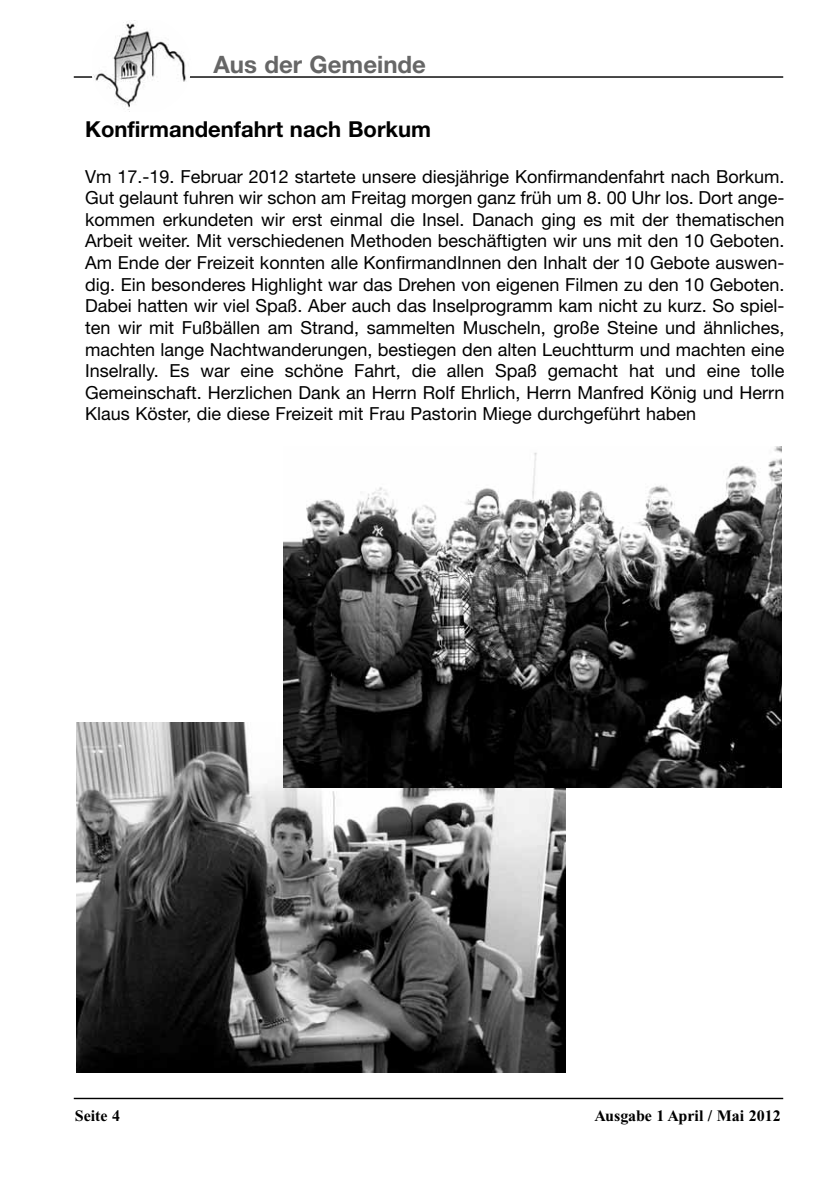
<style>
.page{position:relative;width:840px;height:1191px;background:#fff}
.page>*{position:absolute;margin:0;border:0;box-sizing:border-box;transform-origin:0 0}
.t1{font:700 24px "Helvetica Neue";color:#666}
.t2{font:700 22px "Helvetica Neue";color:#000}
.t3{font:18px/21.6px "Helvetica Neue";color:#000;text-align:justify}
.t4{font:700 16px "Times New Roman";color:#000}
</style>
<div class="page">
<hr style="left:74px;top:1097px;width:708px;height:2px;background:#000">
<hr style="left:74px;top:76px;width:708px;height:2px;background:#000">
<img style="left:92px;top:22px;width:99px;height:90px">
<img style="left:76px;top:723px;width:489px;height:349px">
<img style="left:283px;top:446px;width:498px;height:341px">
<h1 class="t1" style="left:213px;top:56px;width:214px">Aus der Gemeinde</h1>
<p class="t2" style="left:85px;top:122px;width:347px">Konfirmandenfahrt nach Borkum</p>
<p class="t3" style="left:85px;top:167px;width:700px">Vm 17.-19. Februar 2012 startete unsere diesjährige Konfirmandenfahrt nach Borkum.<br>Gut gelaunt fuhren wir schon am Freitag morgen ganz früh um 8. 00 Uhr los. Dort ange&shy;kommen erkundeten wir erst einmal die Insel. Danach ging es mit der thematischen Arbeit weiter. Mit verschiedenen Methoden beschäftigten wir uns mit den 10 Geboten.<br>Am Ende der Freizeit konnten alle KonfirmandInnen den Inhalt der 10 Gebote auswen&shy;dig. Ein besonderes Highlight war das Drehen von eigenen Filmen zu den 10 Geboten.<br>Dabei hatten wir viel Spaß. Aber auch das Inselprogramm kam nicht zu kurz. So spiel&shy;ten wir mit Fußbällen am Strand, sammelten Muscheln, große Steine und ähnliches, machten lange Nachtwanderungen, bestiegen den alten Leuchtturm und machten eine Inselrally. Es war eine schöne Fahrt, die allen Spaß gemacht hat und eine tolle Gemeinschaft. Herzlichen Dank an Herrn Rolf Ehrlich, Herrn Manfred König und Herrn Klaus Köster, die diese Freizeit mit Frau Pastorin Miege durchgeführt haben</p>
<p class="t4" style="left:75px;top:1110px;width:47px">Seite 4</p>
<p class="t4" style="left:594px;top:1110px;width:188px">Ausgabe 1 April / Mai 2012</p>
</div>
